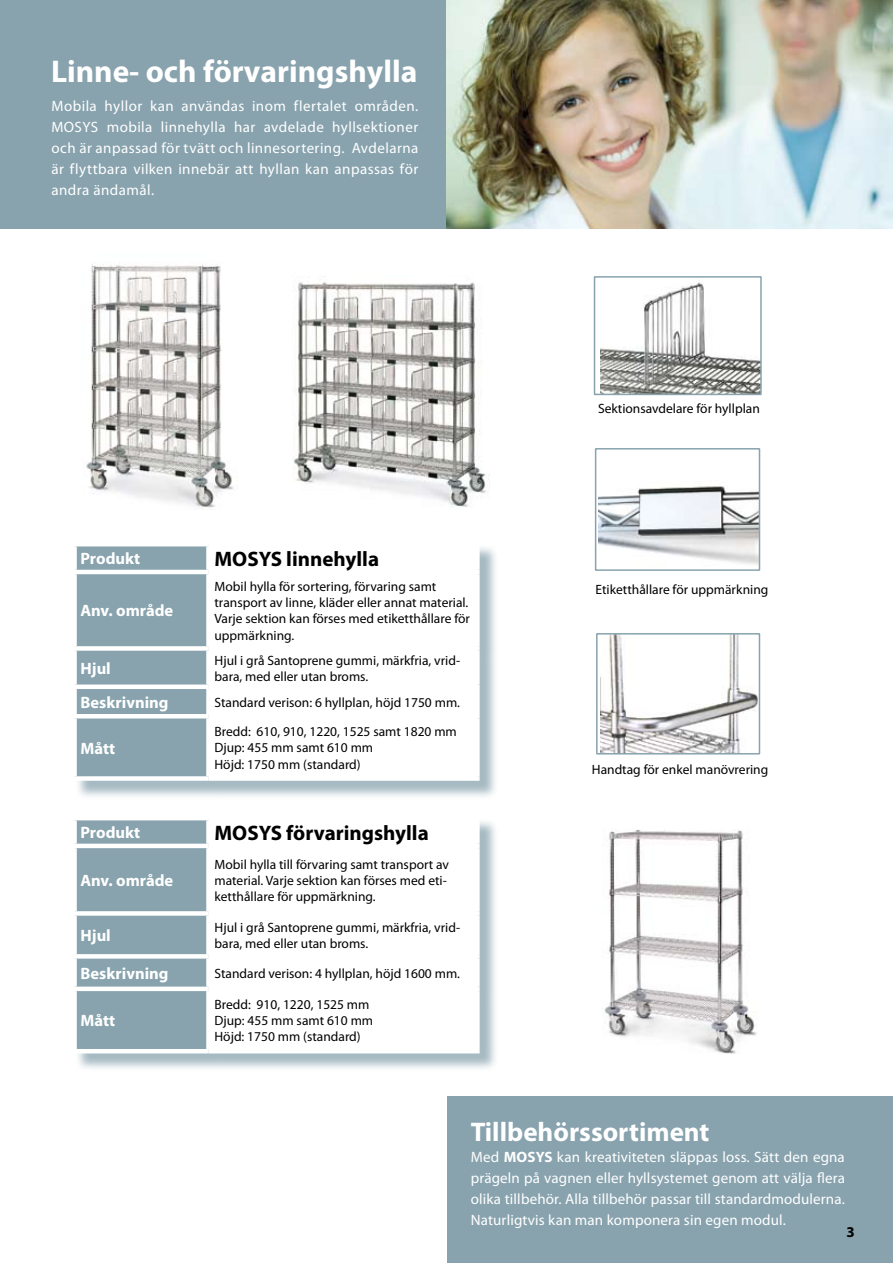
<style>
.page{position:relative;width:893px;height:1263px;background:#fff}
.page>*{position:absolute;margin:0;border:0;box-sizing:border-box;transform-origin:0 0}
.t1{font:700 31.5px "Myriad Pro";color:#fff}
.t2{font:700 27px "Myriad Pro";color:#fff}
.t3{font:700 21px "Myriad Pro";color:#000}
.t4{font:700 16.5px "Myriad Pro";color:#fff}
.t5{font:15px/21px "Myriad Pro";letter-spacing:.02em;color:#fff;text-align:justify}
.t6{font:700 15px "Myriad Pro";color:#000}
.t7{font:13.5px/16.2px "Myriad Pro";color:#000}
.s1{font-weight:700}
</style>
<div class="page">
<div style="left:75px;top:544px;width:424px;height:256px;background:#88a3ae;opacity:.75"></div>
<div style="left:77px;top:546px;width:129px;height:230px;background:#88a3ae"></div>
<svg style="left:208px;top:544px;width:267px;height:234px"></svg>
<hr style="left:72px;top:542px;width:136px;height:4px;background:#fff">
<div style="left:72px;top:546px;width:5px;height:24px;background:#fff"></div>
<hr style="left:209px;top:542px;width:271px;height:4px;background:#fff">
<div style="left:206px;top:546px;width:5px;height:24px;background:#fff"></div>
<div style="left:475px;top:546px;width:5px;height:24px;background:#fff"></div>
<hr style="left:72px;top:570px;width:136px;height:4px;background:#fff">
<div style="left:72px;top:574px;width:5px;height:72px;background:#fff"></div>
<hr style="left:209px;top:570px;width:271px;height:4px;background:#fff">
<div style="left:206px;top:574px;width:5px;height:72px;background:#fff"></div>
<div style="left:475px;top:574px;width:5px;height:72px;background:#fff"></div>
<div style="left:72px;top:646px;width:136px;height:5px;background:#fff"></div>
<div style="left:72px;top:651px;width:5px;height:33px;background:#fff"></div>
<div style="left:209px;top:646px;width:271px;height:5px;background:#fff"></div>
<div style="left:206px;top:651px;width:5px;height:33px;background:#fff"></div>
<div style="left:475px;top:651px;width:5px;height:33px;background:#fff"></div>
<div style="left:72px;top:684px;width:136px;height:5px;background:#fff"></div>
<div style="left:72px;top:689px;width:5px;height:25px;background:#fff"></div>
<div style="left:209px;top:684px;width:271px;height:5px;background:#fff"></div>
<div style="left:206px;top:689px;width:5px;height:25px;background:#fff"></div>
<div style="left:475px;top:689px;width:5px;height:25px;background:#fff"></div>
<hr style="left:72px;top:714px;width:136px;height:4px;background:#fff">
<div style="left:72px;top:718px;width:5px;height:58px;background:#fff"></div>
<hr style="left:209px;top:714px;width:271px;height:4px;background:#fff">
<div style="left:206px;top:718px;width:5px;height:58px;background:#fff"></div>
<div style="left:475px;top:718px;width:5px;height:58px;background:#fff"></div>
<div style="left:72px;top:776px;width:136px;height:5px;background:#fff"></div>
<div style="left:209px;top:776px;width:271px;height:5px;background:#fff"></div>
<div style="left:75px;top:818px;width:424px;height:254px;background:#88a3ae;opacity:.75"></div>
<div style="left:77px;top:820px;width:129px;height:229px;background:#88a3ae"></div>
<svg style="left:208px;top:818px;width:267px;height:233px"></svg>
<hr style="left:72px;top:816px;width:136px;height:4px;background:#fff">
<div style="left:72px;top:820px;width:5px;height:24px;background:#fff"></div>
<hr style="left:209px;top:816px;width:271px;height:4px;background:#fff">
<div style="left:206px;top:820px;width:5px;height:24px;background:#fff"></div>
<div style="left:475px;top:820px;width:5px;height:24px;background:#fff"></div>
<hr style="left:72px;top:844px;width:136px;height:4px;background:#fff">
<div style="left:72px;top:848px;width:5px;height:63px;background:#fff"></div>
<hr style="left:209px;top:844px;width:271px;height:4px;background:#fff">
<div style="left:206px;top:848px;width:5px;height:63px;background:#fff"></div>
<div style="left:475px;top:848px;width:5px;height:63px;background:#fff"></div>
<div style="left:72px;top:911px;width:136px;height:5px;background:#fff"></div>
<div style="left:72px;top:916px;width:5px;height:38px;background:#fff"></div>
<div style="left:209px;top:911px;width:271px;height:5px;background:#fff"></div>
<div style="left:206px;top:916px;width:5px;height:38px;background:#fff"></div>
<div style="left:475px;top:916px;width:5px;height:38px;background:#fff"></div>
<div style="left:72px;top:954px;width:136px;height:5px;background:#fff"></div>
<div style="left:72px;top:959px;width:5px;height:27px;background:#fff"></div>
<div style="left:209px;top:954px;width:271px;height:5px;background:#fff"></div>
<div style="left:206px;top:959px;width:5px;height:27px;background:#fff"></div>
<div style="left:475px;top:959px;width:5px;height:27px;background:#fff"></div>
<div style="left:72px;top:986px;width:136px;height:5px;background:#fff"></div>
<div style="left:72px;top:991px;width:5px;height:58px;background:#fff"></div>
<div style="left:209px;top:986px;width:271px;height:5px;background:#fff"></div>
<div style="left:206px;top:991px;width:5px;height:58px;background:#fff"></div>
<div style="left:475px;top:991px;width:5px;height:58px;background:#fff"></div>
<hr style="left:72px;top:1049px;width:136px;height:4px;background:#fff">
<hr style="left:209px;top:1049px;width:271px;height:4px;background:#fff">
<img style="left:86px;top:264px;width:147px;height:245px">
<img style="left:604px;top:829px;width:153px;height:225px">
<img style="left:292px;top:282px;width:198px;height:226px">
<img style="left:598px;top:486px;width:159px;height:79px">
<div style="left:595px;top:448px;width:165px;height:123px;border:2px solid #88a3ae"></div>
<img style="left:600px;top:636px;width:157px;height:115px">
<div style="left:596px;top:633px;width:164px;height:121px;border:2px solid #88a3ae"></div>
<img style="left:600px;top:282px;width:159px;height:110px">
<div style="left:594px;top:276px;width:168px;height:119px;border:2px solid #88a3ae"></div>
<div style="left:448px;top:1096px;width:445px;height:167px;background:#88a3ae"></div>
<div style="left:0;top:0;width:446px;height:229px;background:#88a3ae"></div>
<img style="left:446px;top:0;width:447px;height:229px">
<h1 class="t1" style="left:51px;top:51px;width:368px">Linne- och förvaringshylla</h1>
<p class="t5" style="left:51px;top:96px;width:368px">Mobila hyllor kan användas inom flertalet områden.<br>MOSYS mobila linnehylla har avdelade hyllsektioner och är anpassad för tvätt och linnesortering. Avdelarna är flyttbara vilken innebär att hyllan kan anpassas för andra ändamål.</p>
<p class="t4" style="left:81px;top:548px;width:61px">Produkt</p>
<h3 class="t3" style="left:215px;top:545px;width:166px">MOSYS linnehylla</h3>
<p class="t4" style="left:81px;top:600px;width:94px">Anv. område</p>
<p class="t7" style="left:215px;top:578px;width:257px">Mobil hylla för sortering, förvaring samt transport av linne, kläder eller annat material.<br>Varje sektion kan förses med etiketthållare för uppmärkning.</p>
<p class="t4" style="left:81px;top:657px;width:32px">Hjul</p>
<p class="t7" style="left:215px;top:652px;width:247px">Hjul i grå Santoprene gummi, märkfria, vrid&shy;bara, med eller utan broms.</p>
<p class="t4" style="left:81px;top:691px;width:90px">Beskrivning</p>
<p class="t7" style="left:215px;top:694px;width:247px">Standard verison: 6 hyllplan, höjd 1750 mm.</p>
<p class="t4" style="left:81px;top:737px;width:36px">Mått</p>
<p class="t7" style="left:215px;top:723px;width:244px">Bredd: 610, 910, 1220, 1525 samt 1820 mm<br>Djup: 455 mm samt 610 mm<br>Höjd: 1750 mm (standard)</p>
<p class="t4" style="left:81px;top:822px;width:61px">Produkt</p>
<h3 class="t3" style="left:215px;top:819px;width:216px">MOSYS förvaringshylla</h3>
<p class="t4" style="left:81px;top:869px;width:94px">Anv. område</p>
<p class="t7" style="left:215px;top:856px;width:236px">Mobil hylla till förvaring samt transport av material. Varje sektion kan förses med eti&shy;ketthållare för uppmärkning.</p>
<p class="t4" style="left:81px;top:925px;width:32px">Hjul</p>
<p class="t7" style="left:215px;top:919px;width:247px">Hjul i grå Santoprene gummi, märkfria, vrid&shy;bara, med eller utan broms.</p>
<p class="t4" style="left:81px;top:962px;width:90px">Beskrivning</p>
<p class="t7" style="left:215px;top:965px;width:247px">Standard verison: 4 hyllplan, höjd 1600 mm.</p>
<p class="t4" style="left:81px;top:1010px;width:36px">Mått</p>
<p class="t7" style="left:215px;top:996px;width:160px">Bredd: 910, 1220, 1525 mm<br>Djup: 455 mm samt 610 mm<br>Höjd: 1750 mm (standard)</p>
<p class="t7" style="left:598px;top:400px;width:163px">Sektionsavdelare för hyllplan</p>
<p class="t7" style="left:596px;top:581px;width:174px">Etiketthållare för uppmärkning</p>
<p class="t7" style="left:592px;top:762px;width:178px">Handtag för enkel manövrering</p>
<h2 class="t2" style="left:471px;top:1114px;width:240px">Tillbehörssortiment</h2>
<p class="t5" style="left:471px;top:1146px;width:376px">Med <span class="s1">MOSYS</span> kan kreativiteten släppas loss. Sätt den egna prägeln på vagnen eller hyllsystemet genom att välja flera olika tillbehör. Alla tillbehör passar till standardmodulerna.<br>Naturligtvis kan man komponera sin egen modul.</p>
<p class="t6" style="left:847px;top:1222px;width:10px">3</p>
</div>
